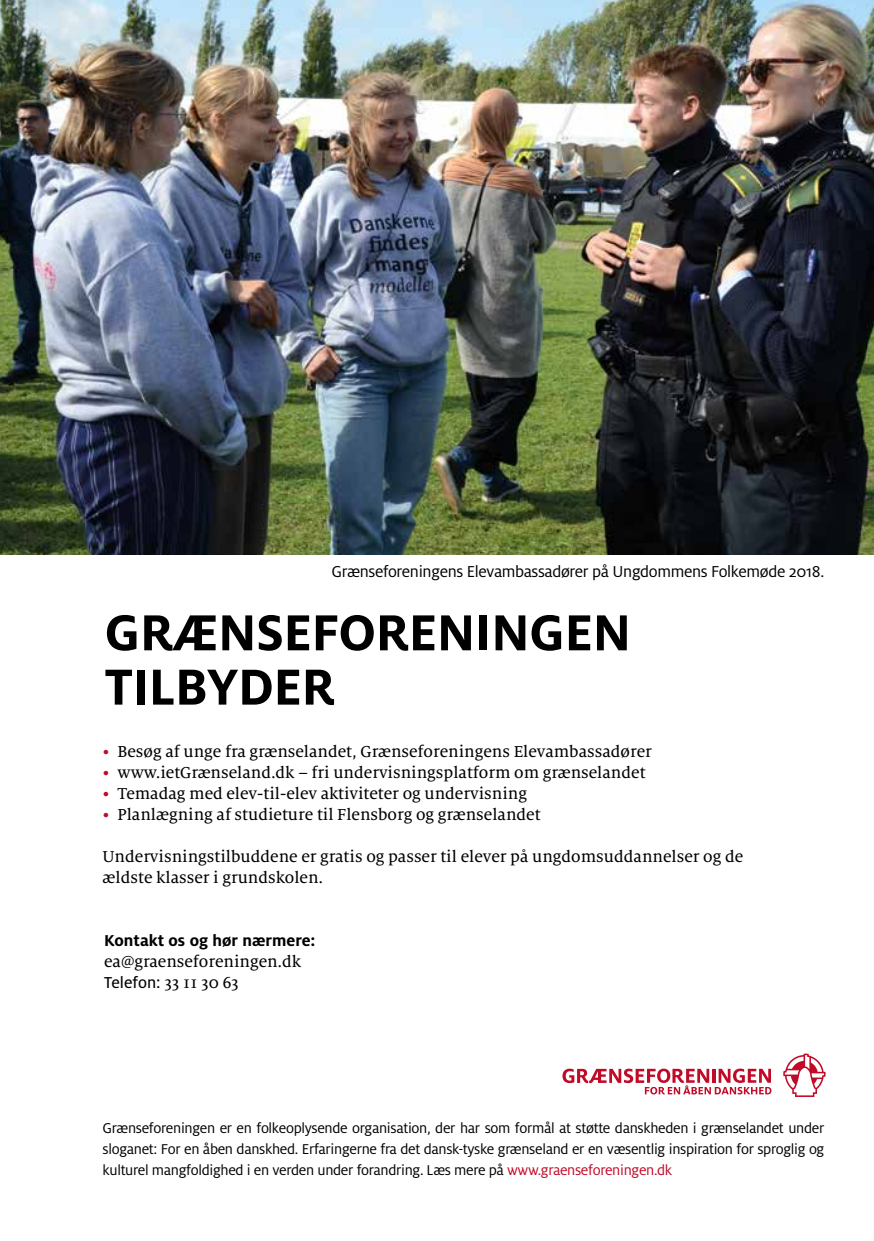
<style>
.page{position:relative;width:874px;height:1241px;background:#fff}
.page>*{position:absolute;margin:0;border:0;box-sizing:border-box;transform-origin:0 0}
.t1{font:700 56px/54.2px "Milo OT";letter-spacing:-.01em;color:#000}
.t2{font:17.5px/21px "Milo Serif OT Text";color:#000}
.t3{font:17.5px "Milo OT";letter-spacing:-.02em;color:#000}
.t4{font:700 17.5px "Milo OT";color:#000}
.t5{font:17.5px "Milo OT Text";color:#000}
.t6{font:15.75px/21px "Milo OT";letter-spacing:-.02em;color:#000;text-align:justify}
.s1{color:#c10a27}
.s2{font-family:"Milo Serif OT Text"}
</style>
<div class="page">
<img style="left:0;top:0;width:873px;height:554px">
<svg style="left:783px;top:1053px;width:42px;height:43px"></svg>
<svg style="left:562px;top:1068px;width:209px;height:26px"></svg>
<p class="t3" style="left:331px;top:562px;width:494px">Grænseforeningens Elevambassadører på Ungdommens Folkemøde 2018.</p>
<h1 class="t1" style="left:104px;top:605px;width:528px">GRÆNSEFORENINGEN<br>TILBYDER</h1>
<p class="t2" style="left:103px;top:740px;width:550px"><span class="s1">•</span> Besøg af unge fra grænselandet, Grænseforeningens Elevambassadører</p>
<p class="t2" style="left:103px;top:761px;width:544px"><span class="s1">•</span> www.ietGrænseland.dk – fri undervisningsplatform om grænselandet</p>
<p class="t2" style="left:103px;top:782px;width:425px"><span class="s1">•</span> Temadag med elev-til-elev aktiviteter og undervisning</p>
<p class="t2" style="left:103px;top:803px;width:439px"><span class="s1">•</span> Planlægning af studieture til Flensborg og grænselandet</p>
<p class="t2" style="left:103px;top:845px;width:641px">Undervisningstilbuddene er gratis og passer til elever på ungdomsuddannelser og de ældste klasser i grundskolen.</p>
<p class="t4" style="left:104px;top:930px;width:213px">Kontakt os og hør nærmere:</p>
<p class="t2" style="left:104px;top:950px;width:198px">ea@graenseforeningen.dk</p>
<p class="t5" style="left:104px;top:972px;width:136px">Telefon: <span class="s2">33 11 30 63</span></p>
<p class="t6" style="left:103px;top:1117px;width:723px">Grænseforeningen er en folkeoplysende organisation, der har som formål at støtte danskheden i grænselandet under sloganet: For en åben danskhed. Erfaringerne fra det dansk-tyske grænseland er en væsentlig inspiration for sproglig og kulturel mangfoldighed i en verden under forandring. Læs mere på <span class="s1">www.graenseforeningen.dk</span></p>
</div>
